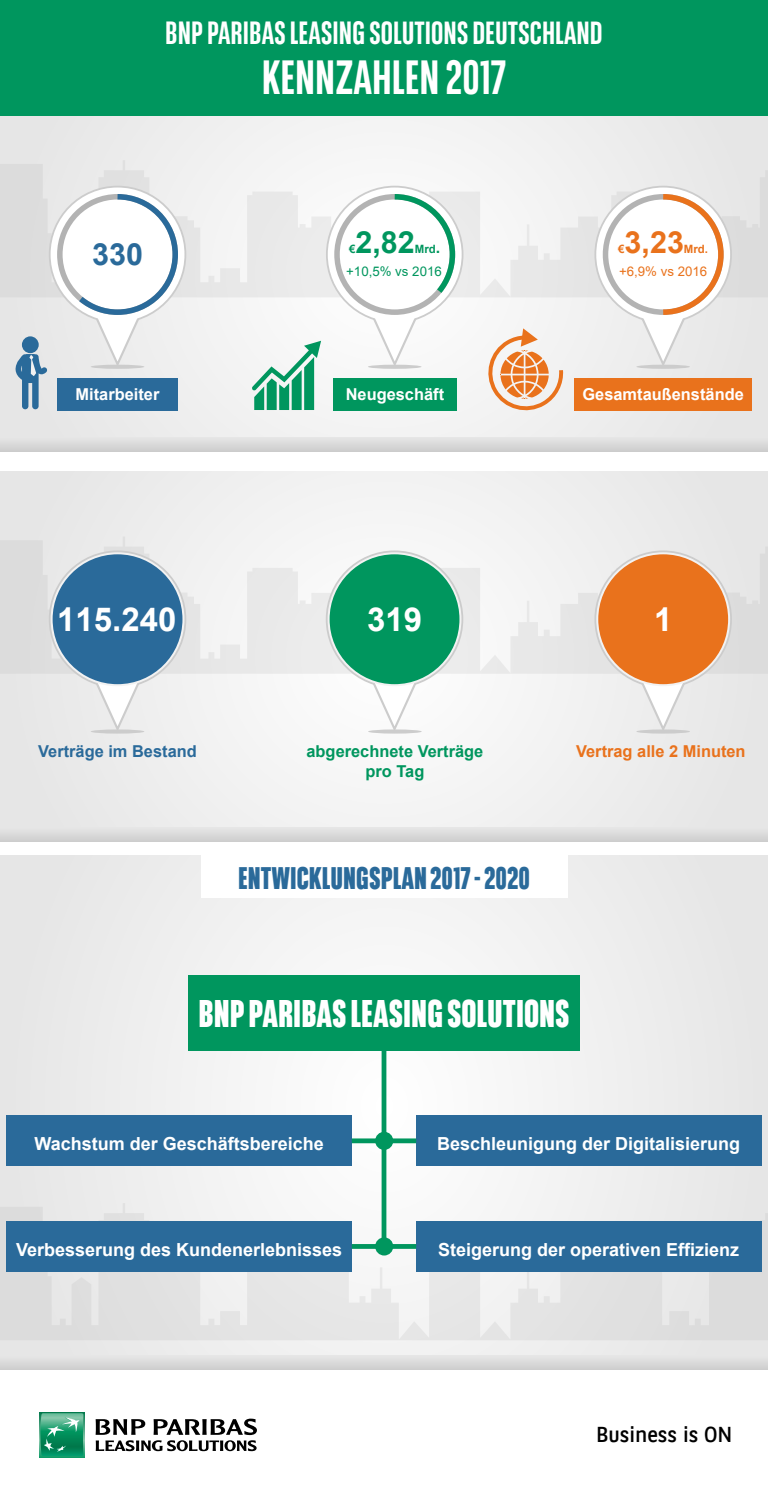
<style>
.page{position:relative;width:768px;height:1491px;background:#fff}
.page>*{position:absolute;margin:0;border:0;box-sizing:border-box;transform-origin:0 0}
.t1{font:700 48px "BNPP Sans Condensed";color:#fff}
.t2{font:800 38.4px "BNPP Sans Condensed";color:#fff}
.t3{font:700 33px "Arial";color:#fff}
.t4{font:700 32px "BNPP Sans Condensed";color:#fff}
.t5{font:800 31.08px "BNPP Sans Condensed";color:#2a6a9a}
.t6{font:700 30.52px "Arial";color:#e9721c}
.t7{font:700 30.52px "Arial";color:#00965e}
.t8{font:700 30.52px "Arial";color:#2a6a9a}
.t9{font:21.56px "BNPP Sans";color:#000}
.t10{font:700 18px "Arial";color:#fff}
.t11{font:700 16.4px "Arial";color:#fff}
.t12{font:700 16.4px/19.7px "Arial";color:#00965e;text-align:center}
.t13{font:700 16.4px "Arial";color:#e9721c}
.t14{font:700 16.4px "Arial";color:#2a6a9a}
.t15{font:13.28px "Arial";color:#00965e}
.t16{font:13.28px "Arial";color:#e9721c}
.t17{font:700 11.44px "Arial";color:#e9721c}
.t18{font:700 11.44px "Arial";color:#00965e}
.s1{font-size:16.04px}
</style>
<div class="page">
<svg style="left:40px;top:1412px;width:44px;height:45px"></svg>
<svg style="left:40px;top:1413px;width:43px;height:43px;background:#34a27a"></svg>
<svg style="left:96px;top:1418px;width:161px;height:33px"></svg>
<div style="left:0;top:471px;width:768px;height:370px;background:#f0f0f0"></div>
<svg style="left:0;top:537px;width:768px;height:137px"></svg>
<hr style="left:91px;top:729px;width:53px;height:4px;background:#ccc;border-radius:50%">
<hr style="left:368px;top:729px;width:54px;height:4px;background:#ccc;border-radius:50%">
<hr style="left:636px;top:729px;width:54px;height:4px;background:#ccc;border-radius:50%">
<svg style="left:49px;top:550px;width:137px;height:138px"></svg>
<svg style="left:93px;top:681px;width:49px;height:50px"></svg>
<svg style="left:51px;top:552px;width:133px;height:134px"></svg>
<div style="left:53px;top:554px;width:129px;height:130px;background:#2a6a9a;border-radius:50%"></div>
<svg style="left:326px;top:550px;width:137px;height:138px"></svg>
<svg style="left:370px;top:681px;width:49px;height:50px"></svg>
<svg style="left:328px;top:552px;width:133px;height:134px"></svg>
<div style="left:330px;top:554px;width:129px;height:130px;background:#00965e;border-radius:50%"></div>
<svg style="left:594px;top:550px;width:138px;height:138px"></svg>
<svg style="left:638px;top:681px;width:50px;height:50px"></svg>
<svg style="left:596px;top:552px;width:134px;height:134px"></svg>
<div style="left:598px;top:554px;width:130px;height:130px;background:#e9721c;border-radius:50%"></div>
<div style="left:0;top:856px;width:768px;height:500px;background:linear-gradient(to right,#f0f0f0,#f0f0f0)"></div>
<svg style="left:0;top:1203px;width:768px;height:137px;fill:#e6e6e6"></svg>
<div style="left:0;top:95px;width:768px;height:356px;background:#f0f0f0"></div>
<svg style="left:0;top:160px;width:768px;height:137px"></svg>
<hr style="left:636px;top:365px;width:54px;height:4px;background:#ccc;border-radius:50%">
<div style="left:574px;top:378px;width:178px;height:32px;background:#e9721c"></div>
<svg style="left:594px;top:186px;width:138px;height:137px"></svg>
<svg style="left:596px;top:188px;width:134px;height:133px;fill:#fff"></svg>
<hr style="left:91px;top:365px;width:53px;height:4px;background:#ccc;border-radius:50%">
<div style="left:58px;top:378px;width:120px;height:32px;background:#2a6a9a"></div>
<svg style="left:51px;top:187px;width:133px;height:134px;fill:#fff"></svg>
<svg style="left:73px;top:191px;width:108px;height:176px"></svg>
<div style="left:22px;top:336px;width:17px;height:17px;background:#2a6a9a;border-radius:50%"></div>
<svg style="left:15px;top:354px;width:32px;height:55px"></svg>
<svg style="left:368px;top:365px;width:54px;height:4px"></svg>
<div style="left:333px;top:378px;width:123px;height:32px;background:#00965e"></div>
<svg style="left:326px;top:186px;width:137px;height:137px"></svg>
<svg style="left:370px;top:316px;width:50px;height:51px"></svg>
<div style="left:328px;top:187px;width:134px;height:134px;background:#fff;border-radius:50%"></div>
<div style="left:334px;top:194px;width:121px;height:121px;border:5px solid #b3b3b3;border-radius:50%"></div>
<svg style="left:389px;top:191px;width:69px;height:108px"></svg>
<svg style="left:252px;top:341px;width:69px;height:69px"></svg>
<svg style="left:488px;top:328px;width:76px;height:83px"></svg>
<div style="left:0;top:437px;width:768px;height:14px;background:#dadada"></div>
<div style="left:0;top:827px;width:768px;height:14px;background:#dbdbdb"></div>
<div style="left:0;top:1356px;width:768px;height:14px;background:#d9d9d9"></div>
<div style="left:201px;top:854px;width:366px;height:44px;background:#fff"></div>
<div style="left:416px;top:1115px;width:345px;height:51px;background:#2a6a9a"></div>
<div style="left:416px;top:1221px;width:345px;height:50px;background:#2a6a9a"></div>
<div style="left:7px;top:1115px;width:345px;height:51px;background:#2a6a9a"></div>
<div style="left:7px;top:1221px;width:345px;height:50px;background:#2a6a9a"></div>
<hr style="left:382px;top:1047px;width:4px;height:199px;background:#00965e">
<div style="left:352px;top:1244px;width:64px;height:5px;background:#00965e"></div>
<div style="left:352px;top:1138px;width:64px;height:5px;background:#00965e"></div>
<div style="left:375px;top:1132px;width:18px;height:18px;background:#00965e;border-radius:50%"></div>
<div style="left:375px;top:1237px;width:18px;height:18px;background:#00965e;border-radius:50%"></div>
<div style="left:188px;top:975px;width:392px;height:76px;background:#00965e"></div>
<div style="left:0;top:0;width:768px;height:115px;background:#00965e"></div>
<svg style="left:638px;top:191px;width:88px;height:176px"></svg>
<h3 class="t4" style="left:165px;top:14px;width:439px">BNP PARIBAS LEASING SOLUTIONS DEUTSCHLAND</h3>
<h1 class="t1" style="left:262px;top:50px;width:245px">KENNZAHLEN 2017</h1>
<h3 class="t8" style="left:92px;top:233px;width:52px">330</h3>
<h3 class="t7" style="left:356px;top:221px;width:61px">2,82</h3>
<p class="t18" style="left:349px;top:241px;width:8px">€</p>
<p class="t18" style="left:415px;top:241px;width:27px">Mrd<span class="s1">.</span></p>
<h3 class="t6" style="left:625px;top:221px;width:61px">3,23</h3>
<p class="t17" style="left:618px;top:241px;width:8px">€</p>
<p class="t17" style="left:684px;top:241px;width:26px">Mrd.</p>
<p class="t15" style="left:346px;top:263px;width:97px">+10,5% vs 2016</p>
<p class="t16" style="left:619px;top:263px;width:90px">+6,9% vs 2016</p>
<p class="t11" style="left:76px;top:383px;width:85px">Mitarbeiter</p>
<p class="t11" style="left:346px;top:383px;width:100px">Neugeschäft</p>
<p class="t11" style="left:583px;top:383px;width:163px">Gesamtaußenstände</p>
<h3 class="t3" style="left:57px;top:597px;width:121px">115.240</h3>
<h3 class="t3" style="left:367px;top:596px;width:57px">319</h3>
<p class="t14" style="left:38px;top:740px;width:160px">Verträge im Bestand</p>
<p class="t12" style="left:307px;top:741px;width:178px">abgerechnete Verträge pro Tag</p>
<h3 class="t5" style="left:238px;top:858px;width:293px">ENTWICKLUNGSPLAN 2017 - 2020</h3>
<h3 class="t3" style="left:654px;top:596px;width:20px">1</h3>
<p class="t13" style="left:576px;top:740px;width:171px">Vertrag alle 2 Minuten</p>
<h2 class="t2" style="left:199px;top:989px;width:373px">BNP PARIBAS LEASING SOLUTIONS</h2>
<p class="t10" style="left:34px;top:1131px;width:291px">Wachstum der Geschäftsbereiche</p>
<p class="t10" style="left:16px;top:1236px;width:328px">Verbesserung des Kundenerlebnisses</p>
<p class="t10" style="left:437px;top:1131px;width:305px">Beschleunigung der Digitalisierung</p>
<p class="t10" style="left:438px;top:1236px;width:303px">Steigerung der operativen Effizienz</p>
<p class="t9" style="left:596px;top:1420px;width:138px">Business is ON</p>
</div>
